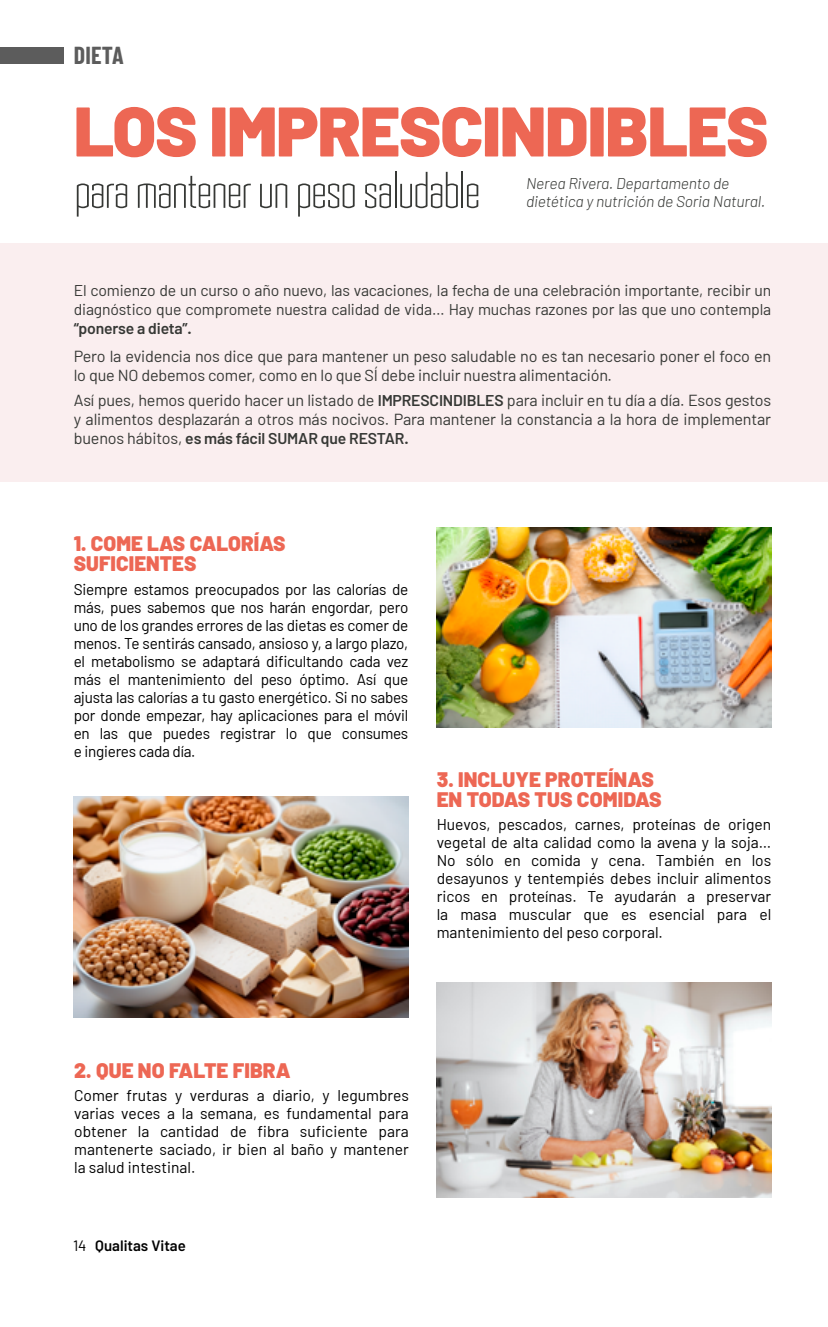
<style>
.page{position:relative;width:828px;height:1327px;background:#fff}
.page>*{position:absolute;margin:0;border:0;box-sizing:border-box;transform-origin:0 0}
.t1{font:900 70px "Barlow";letter-spacing:-.015em;color:#ed6754}
.t2{font:300 condensed 50px "Armada";letter-spacing:-.03em;color:#363835}
.t3{font:700 24px "Barlow Condensed";letter-spacing:.01em;color:#5c5c5c}
.t4{font:900 21px/20px "Barlow";letter-spacing:.005em;color:#ed6754}
.t5{font:16px/19px "Barlow";letter-spacing:-.01em;color:#363835}
.t6{font:15.6px/18px "Barlow";color:#000;text-align:justify}
.t7{font:15.6px/19px "Barlow";letter-spacing:-.01em;color:#363835}
.t8{font:italic 300 15.6px/18px "Barlow";letter-spacing:-.01em;color:#363835}
.t9{font:600 15.6px "Barlow";letter-spacing:-.01em;color:#363835}
.t10{font:600 15px "Barlow";color:#000}
.s1{font-weight:600;font-size:15.6px}
.s2{font-weight:400;font-size:16px}
.s3{font-weight:400}
</style>
<div class="page">
<div style="left:0;top:47px;width:64px;height:16px;background:#5c5c5c"></div>
<div style="left:0;top:244px;width:828px;height:238px;background:#faeeef"></div>
<img style="left:437px;top:527px;width:334px;height:200px">
<img style="left:74px;top:797px;width:334px;height:221px">
<img style="left:437px;top:982px;width:334px;height:216px">
<h3 class="t3" style="left:74px;top:38px;width:51px">DIETA</h3>
<h1 class="t1" style="left:74px;top:79px;width:696px">LOS IMPRESCINDIBLES</h1>
<h2 class="t2" style="left:74px;top:160px;width:408px">para mantener un peso saludable</h2>
<p class="t8" style="left:526px;top:173px;width:241px">Nerea Rivera. Departamento de dietética y nutrición de Soria Natural.</p>
<p class="t7" style="left:74px;top:280px;width:699px">El comienzo de un curso o año nuevo, las vacaciones, la fecha de una celebración importante, recibir un diagnóstico que compromete nuestra calidad de vida… Hay muchas razones por las que uno contempla</p>
<p class="t9" style="left:74px;top:319px;width:120px">“ponerse a dieta”.</p>
<p class="t5" style="left:74px;top:345px;width:699px">Pero la evidencia nos dice que para mantener un peso saludable no es tan necesario poner el foco en lo que NO debemos comer, como en lo que SÍ debe incluir nuestra alimentación.</p>
<p class="t5" style="left:74px;top:389px;width:699px">Así pues, hemos querido hacer un listado de <span class="s1">IMPRESCINDIBLES</span> para incluir en tu día a día. Esos gestos y alimentos desplazarán a otros más nocivos. Para mantener la constancia a la hora de implementar</p>
<p class="t9" style="left:74px;top:428px;width:336px"><span class="s2">buenos hábitos,</span> es más fácil SUMAR que RESTAR.</p>
<h3 class="t4" style="left:74px;top:532px;width:213px">1. COME LAS CALORÍAS<br>SUFICIENTES</h3>
<p class="t6" style="left:74px;top:579px;width:336px">Siempre estamos preocupados por las calorías de más, pues sabemos que nos harán engordar, pero uno de los grandes errores de las dietas es comer de menos. Te sentirás cansado, ansioso y, a largo plazo, el metabolismo se adaptará dificultando cada vez más el mantenimiento del peso óptimo. Así que ajusta las calorías a tu gasto energético. Si no sabes por donde empezar, hay aplicaciones para el móvil en las que puedes registrar lo que consumes e ingieres cada día.</p>
<h3 class="t4" style="left:437px;top:767px;width:226px">3. INCLUYE PROTEÍNAS<br>EN TODAS TUS COMIDAS</h3>
<p class="t6" style="left:437px;top:814px;width:336px">Huevos, pescados, carnes, proteínas de origen vegetal de alta calidad como la avena y la soja… No sólo en comida y cena. También en los desayunos y tentempiés debes incluir alimentos ricos en proteínas. Te ayudarán a preservar la masa muscular que es esencial para el mantenimiento del peso corporal.</p>
<h3 class="t4" style="left:74px;top:1058px;width:218px">2. QUE NO FALTE FIBRA</h3>
<p class="t6" style="left:74px;top:1085px;width:336px">Comer frutas y verduras a diario, y legumbres varias veces a la semana, es fundamental para obtener la cantidad de fibra suficiente para mantenerte saciado, ir bien al baño y mantener la salud intestinal.</p>
<p class="t10" style="left:73px;top:1236px;width:114px"><span class="s3">14</span> Qualitas Vitae</p>
</div>
